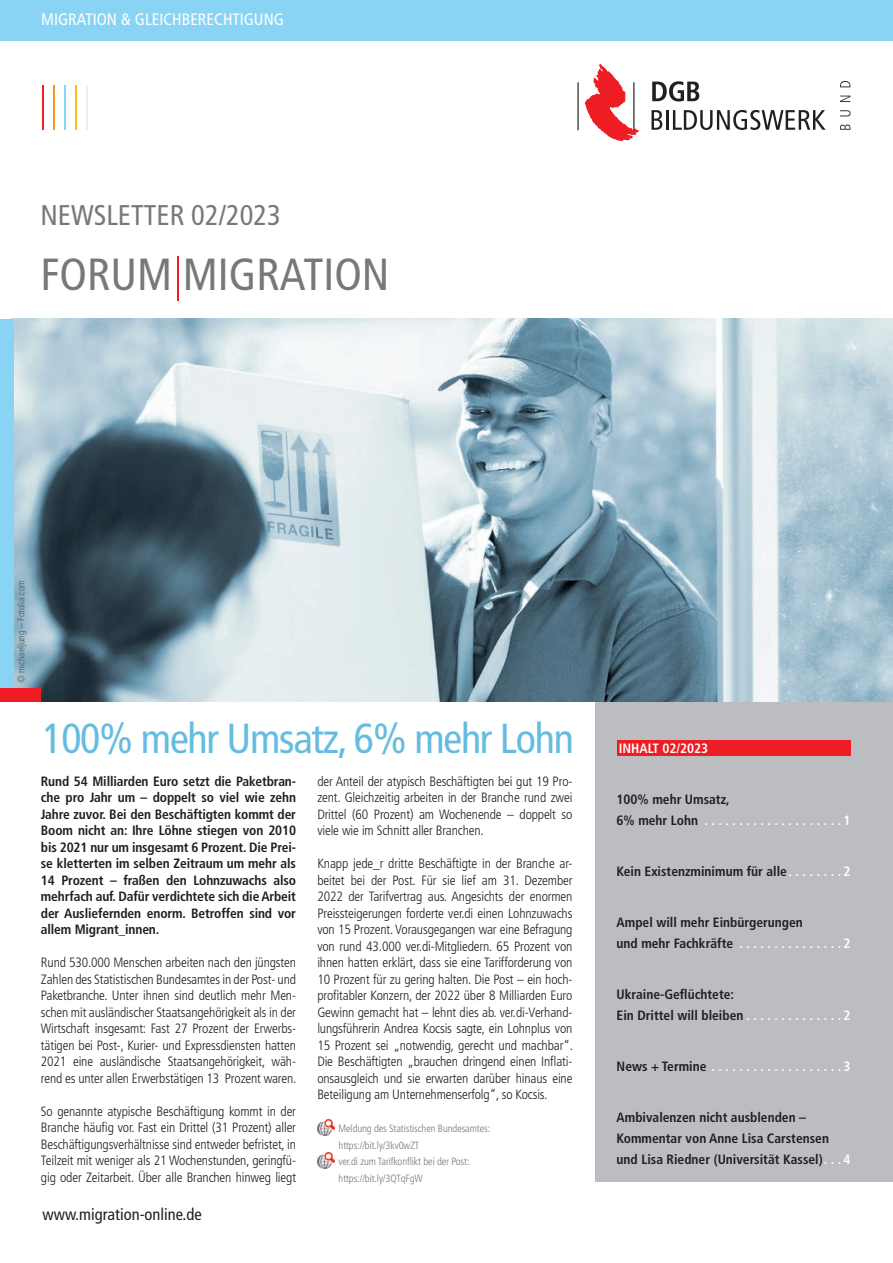
<style>
.page{position:relative;width:893px;height:1263px;background:#fff}
.page>*{position:absolute;margin:0;border:0;box-sizing:border-box;transform-origin:0 0}
.t1{font:condensed 45px "Frutiger";color:#76787b}
.t2{font:condensed 42px "Frutiger";letter-spacing:-.03em;color:#65bce0}
.t3{font:condensed 28.5px "Frutiger";color:#76787b}
.t4{font:condensed 16.5px "Frutiger";color:#fff}
.t5{font:condensed 16.5px "Frutiger";color:#231f20}
.t6{font:300 condensed 13.5px/16.5px "Frutiger";letter-spacing:-.01em;color:#231f20;text-align:justify}
.t7{font:700 condensed 13.5px/16.5px "Frutiger";color:#231f20}
.t8{font:700 condensed 13.5px "Frutiger";color:#fff}
.t9{font:300 condensed 10.5px/16.5px "Frutiger";letter-spacing:-.01em;color:#76787b}
.t10{font:300 condensed 9.75px "Frutiger";color:#57585a}
.s1{color:#fff}
.s2{color:#231f20}
</style>
<div class="page">
<div style="left:595px;top:661px;width:298px;height:521px;background:#bcbdc0"></div>
<img style="left:14px;top:319px;width:879px;height:383px">
<div style="left:617px;top:740px;width:234px;height:15px;background:#ee1d23"></div>
<div style="left:0;top:0;width:893px;height:28px;background:#89d3f4"></div>
<div style="left:0;top:13px;width:893px;height:28px;background:#89d3f4"></div>
<hr style="left:43px;top:85px;width:1px;height:45px;background:#ee1d23">
<hr style="left:54px;top:85px;width:1px;height:45px;background:#f79727">
<hr style="left:177px;top:256px;width:1px;height:45px;background:#ee1d23">
<hr style="left:65px;top:85px;width:1px;height:45px;background:#89d3f4">
<hr style="left:76px;top:85px;width:1px;height:45px;background:#fcb814">
<hr style="left:87px;top:85px;width:1px;height:45px;background:#eeeeef">
<hr style="left:577px;top:82px;width:2px;height:48px;background:#231f20">
<svg style="left:585px;top:64px;width:53px;height:77px"></svg>
<svg style="left:652px;top:81px;width:47px;height:20px"></svg>
<svg style="left:651px;top:110px;width:11px;height:20px"></svg>
<hr style="left:666px;top:110px;width:3px;height:20px;background:#231f20">
<svg style="left:673px;top:110px;width:153px;height:20px"></svg>
<svg style="left:840px;top:124px;width:10px;height:6px"></svg>
<svg style="left:840px;top:110px;width:10px;height:6px"></svg>
<svg style="left:840px;top:96px;width:10px;height:6px"></svg>
<svg style="left:840px;top:81px;width:10px;height:6px"></svg>
<div style="left:0;top:319px;width:14px;height:383px;background:#89d3f4"></div>
<div style="left:0;top:688px;width:40px;height:14px;background:#ee1d23"></div>
<img style="left:317px;top:1120px;width:17px;height:16px">
<img style="left:317px;top:1153px;width:17px;height:16px">
<p class="t4" style="left:41px;top:10px;width:244px">MIGRATION &amp; GLEICHBERECHTIGUNG</p>
<h3 class="t3" style="left:40px;top:199px;width:242px">NEWSLETTER 02/2023</h3>
<h1 class="t1" style="left:40px;top:248px;width:351px">FORUM MIGRATION</h1>
<p class="t10" style="left:16px;top:683px;width:105px;rotate:-90deg">© michaeljung – Fotolia.com</p>
<h2 class="t2" style="left:43px;top:714px;width:533px">100% mehr Umsatz, 6% mehr Lohn</h2>
<p class="t7" style="left:41px;top:773px;width:257px;text-align:justify">Rund 54 Milliarden Euro setzt die Paketbran&shy;che pro Jahr um – doppelt so viel wie zehn Jahre zuvor. Bei den Beschäftigten kommt der Boom nicht an: Ihre Löhne stiegen von 2010 bis 2021 nur um insgesamt 6 Prozent. Die Prei&shy;se kletterten im selben Zeitraum um mehr als 14 Prozent – fraßen den Lohnzuwachs also mehrfach auf. Dafür verdichtete sich die Arbeit der Ausliefernden enorm. Betroffen sind vor allem Migrant_innen.</p>
<p class="t6" style="left:41px;top:954px;width:257px">Rund 530.000 Menschen arbeiten nach den jüngsten Zahlen des Statistischen Bundesamtes in der Post- und Paketbranche. Unter ihnen sind deutlich mehr Men&shy;schen mit ausländischer Staatsangehörigkeit als in der Wirtschaft insgesamt: Fast 27 Prozent der Erwerbs&shy;tätigen bei Post-, Kurier- und Expressdiensten hatten 2021 eine ausländische Staatsangehörigkeit, wäh&shy;rend es unter allen Erwerbstätigen 13 Prozent waren.</p>
<p class="t6" style="left:41px;top:1103px;width:257px">So genannte atypische Beschäftigung kommt in der Branche häufig vor. Fast ein Drittel (31 Prozent) aller Beschäftigungsverhältnisse sind entweder befristet, in Teilzeit mit weniger als 21 Wochenstunden, geringfü&shy;gig oder Zeitarbeit. Über alle Branchen hinweg liegt</p>
<p class="t5" style="left:43px;top:1205px;width:161px">www.migration-online.de</p>
<p class="t6" style="left:317px;top:773px;width:257px">der Anteil der atypisch Beschäftigten bei gut 19 Pro&shy;zent. Gleichzeitig arbeiten in der Branche rund zwei Drittel (60 Prozent) am Wochenende – doppelt so viele wie im Schnitt aller Branchen.</p>
<p class="t6" style="left:317px;top:855px;width:257px">Knapp jede_r dritte Beschäftigte in der Branche ar&shy;beitet bei der Post. Für sie lief am 31. Dezember 2022 der Tarifvertrag aus. Angesichts der enormen Preissteigerungen forderte ver.di einen Lohnzuwachs von 15 Prozent. Vorausgegangen war eine Befragung von rund 43.000 ver.di-Mitgliedern. 65 Prozent von ihnen hatten erklärt, dass sie eine Tarifforderung von 10 Prozent für zu gering halten. Die Post – ein hoch&shy;profitabler Konzern, der 2022 über 8 Milliarden Euro Gewinn gemacht hat – lehnt dies ab. ver.di-Verhand&shy;lungsführerin Andrea Kocsis sagte, ein Lohnplus von 15 Prozent sei „notwendig, gerecht und machbar“.<br>Die Beschäftigten „brauchen dringend einen Inflati&shy;onsausgleich und sie erwarten darüber hinaus eine Beteiligung am Unternehmenserfolg“, so Kocsis.</p>
<p class="t9" style="left:339px;top:1120px;width:153px">Meldung des Statistischen Bundesamtes: https://bit.ly/3kv0wZT<br>ver.di zum Tarifkonflikt bei der Post: https://bit.ly/3QTqFgW</p>
<p class="t8" style="left:619px;top:740px;width:91px">Inhalt 02/2023</p>
<p class="t7" style="left:617px;top:788px;width:235px;line-height:21px">100% mehr Umsatz,<br>6% mehr Lohn <span class="s1">. . . . . . . . . . . . . . . . . . . 1</span></p>
<p class="t7" style="left:617px;top:863px;width:235px">Kein Existenzminimum für alle <span class="s1">. . . . . . . 2</span></p>
<p class="t7" style="left:617px;top:912px;width:235px;line-height:21px">Ampel will mehr Einbürgerungen<br>und mehr Fachkräfte <span class="s1">. . . . . . . . . . . . . . 2</span></p>
<p class="t7" style="left:617px;top:984px;width:235px;line-height:21px">Ukraine-Geflüchtete:<br>Ein Drittel will bleiben <span class="s1">. . . . . . . . . . . . . 2</span></p>
<p class="t8" style="left:617px;top:1058px;width:235px"><span class="s2">News + Termine</span> . . . . . . . . . . . . . . . . . . 3</p>
<p class="t7" style="left:617px;top:1107px;width:235px;line-height:21px">Ambivalenzen nicht ausblenden –<br>Kommentar von Anne Lisa Carstensen und Lisa Riedner (Universität Kassel) <span class="s1">. . 4</span></p>
</div>
